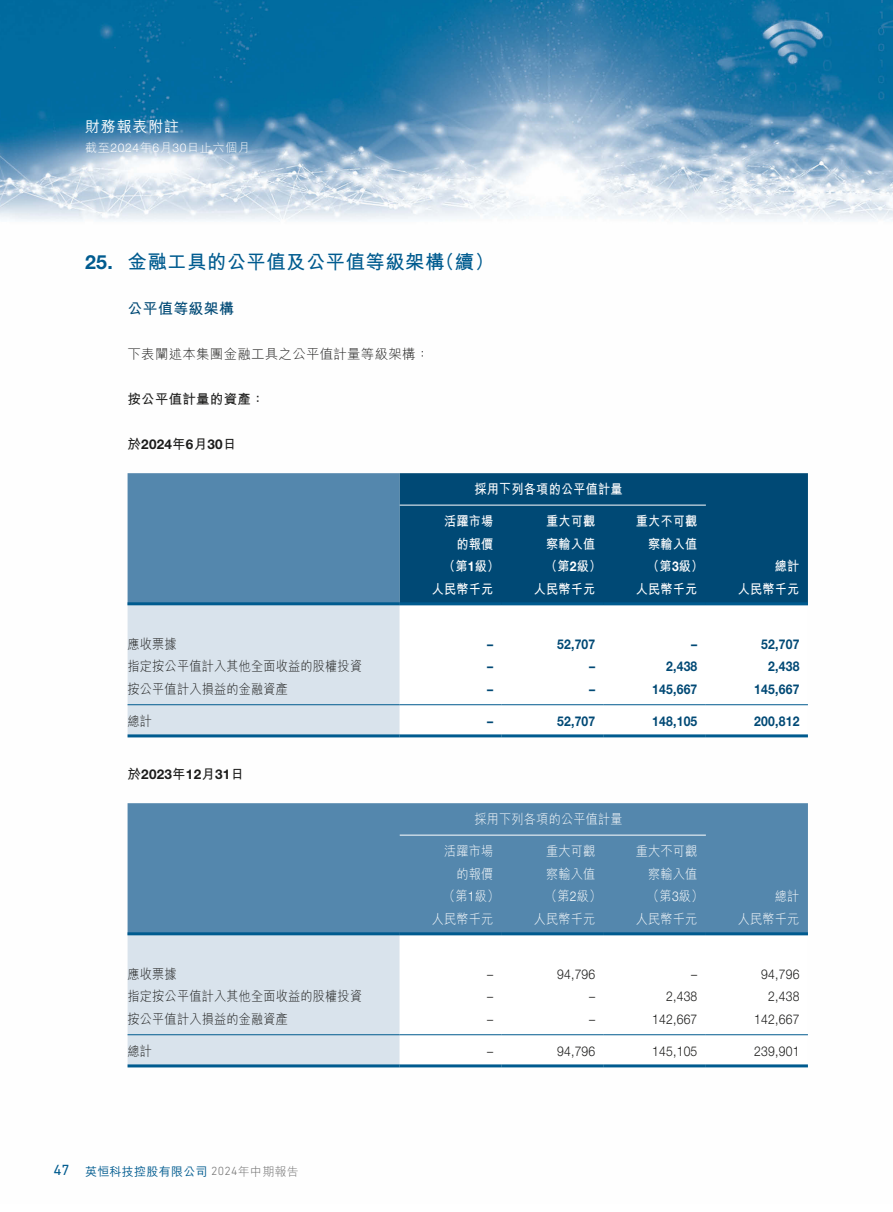
<style>
.page{position:relative;width:893px;height:1212px;background:#fff}
.page>*{position:absolute;margin:0;border:0;box-sizing:border-box;transform-origin:0 0}
.t1{font:700 19.5px "M Hei HK";letter-spacing:.015em;color:#005b8f}
.t2{font:700 19.5px "Helvetica Neue LT Pro";color:#005b8f}
.t3{font:700 15px "M Hei HK";letter-spacing:.015em;color:#004975}
.t4{font:500 15px "M Hei HK";letter-spacing:.055em;color:#fff}
.t5{font:15px "DIN Next LT Pro";color:#005b8f}
.t6{font:300 13.5px "M Hei HK";letter-spacing:.015em;color:#1c1c1b;scale:.9 1}
.t7{font:700 13.5px/22.5px "M Hei HK";letter-spacing:.015em;color:#fff;text-align:center;scale:.9 1}
.t8{font:300 13.5px/22.5px "M Hei HK";letter-spacing:.015em;color:#fff;text-align:center;scale:.9 1}
.t9{font:700 13.5px "Helvetica Neue LT Pro";letter-spacing:.015em;color:#004975;scale:.9 1}
.t10{font:300 13.5px "Helvetica Neue LT Pro";letter-spacing:.015em;color:#1c1c1b;scale:.9 1}
.t11{font:700 13.5px "Helvetica Neue LT Pro";letter-spacing:.015em;color:#1c1c1b}
.t12{font:300 13.5px "M Hei HK";letter-spacing:.015em;color:#1c1c1b}
.t13{font:700 13.5px "M Hei HK";letter-spacing:.015em;color:#1c1c1b}
.t14{font:500 12px "M Hei HK";letter-spacing:.025em;color:#005b8f}
.t15{font:300 12px "M Hei HK";letter-spacing:.055em;color:#fff}
.s1{font-family:"Helvetica Neue LT Pro"}
.s2{font-family:"M Hei HK"}
.s3{font-family:"DIN Next LT Pro";font-weight:300;color:#6f6f6f}
.s4{font-weight:300;color:#6f6f6f}
</style>
<div class="page">
<img style="left:0;top:0;width:893px;height:1068px">
<div style="left:400px;top:473px;width:408px;height:129px;background:#004975"></div>
<svg style="left:128px;top:473px;width:272px;height:261px;background:#95b4cc"></svg>
<svg style="left:400px;top:605px;width:408px;height:129px"></svg>
<hr style="left:400px;top:505px;width:306px;height:1px;background:#fff">
<hr style="left:128px;top:602px;width:272px;height:3px;background:#005b8f">
<hr style="left:400px;top:602px;width:102px;height:3px;background:#005b8f">
<hr style="left:502px;top:602px;width:102px;height:3px;background:#005b8f">
<hr style="left:604px;top:602px;width:102px;height:3px;background:#005b8f">
<hr style="left:706px;top:602px;width:102px;height:3px;background:#005b8f">
<hr style="left:128px;top:704px;width:272px;height:1px;background:#005b8f">
<hr style="left:400px;top:704px;width:102px;height:1px;background:#005b8f">
<hr style="left:502px;top:704px;width:102px;height:1px;background:#005b8f">
<hr style="left:604px;top:704px;width:102px;height:1px;background:#005b8f">
<hr style="left:706px;top:704px;width:102px;height:1px;background:#005b8f">
<hr style="left:128px;top:734px;width:272px;height:3px;background:#005b8f">
<hr style="left:400px;top:734px;width:102px;height:3px;background:#005b8f">
<hr style="left:502px;top:734px;width:102px;height:3px;background:#005b8f">
<hr style="left:604px;top:734px;width:102px;height:3px;background:#005b8f">
<hr style="left:706px;top:734px;width:102px;height:3px;background:#005b8f">
<div style="left:128px;top:803px;width:680px;height:129px;background:#5487ad"></div>
<div style="left:128px;top:935px;width:272px;height:129px;background:#d9e3ec"></div>
<svg style="left:400px;top:935px;width:408px;height:129px"></svg>
<hr style="left:400px;top:835px;width:306px;height:1px;background:#fff">
<hr style="left:128px;top:932px;width:272px;height:3px;background:#005b8f">
<hr style="left:400px;top:932px;width:102px;height:3px;background:#005b8f">
<hr style="left:502px;top:932px;width:102px;height:3px;background:#005b8f">
<hr style="left:604px;top:932px;width:102px;height:3px;background:#005b8f">
<hr style="left:706px;top:932px;width:102px;height:3px;background:#005b8f">
<hr style="left:128px;top:1034px;width:272px;height:1px;background:#005b8f">
<hr style="left:400px;top:1034px;width:102px;height:1px;background:#005b8f">
<hr style="left:502px;top:1034px;width:102px;height:1px;background:#005b8f">
<hr style="left:604px;top:1034px;width:102px;height:1px;background:#005b8f">
<hr style="left:706px;top:1034px;width:102px;height:1px;background:#005b8f">
<hr style="left:128px;top:1064px;width:272px;height:3px;background:#005b8f">
<hr style="left:400px;top:1064px;width:102px;height:3px;background:#005b8f">
<hr style="left:502px;top:1064px;width:102px;height:3px;background:#005b8f">
<hr style="left:604px;top:1064px;width:102px;height:3px;background:#005b8f">
<hr style="left:706px;top:1064px;width:102px;height:3px;background:#005b8f">
<p class="t4" style="left:85px;top:116px;width:96px">財務報表附註</p>
<p class="t15" style="left:85px;top:139px;width:166px">截至<span class="s1">2024</span>年<span class="s1">6</span>月<span class="s1">30</span>日止六個月</p>
<h1 class="t2" style="left:85px;top:250px;width:29px">25.</h1>
<h1 class="t1" style="left:128px;top:248px;width:318px">金融工具的公平值及公平值等級架構</h1>
<h1 class="t1" style="left:435px;top:248px;width:61px">（續(</h1>
<p class="t3" style="left:128px;top:297px;width:108px">公平值等級架構</p>
<p class="t12" style="left:128px;top:344px;width:303px">下表闡述本集團金融工具之公平值計量等級架構：</p>
<p class="t13" style="left:128px;top:389px;width:139px">按公平值計量的資產：</p>
<p class="t11" style="left:128px;top:436px;width:110px"><span class="s2">於</span>2024<span class="s2">年月</span>6 30<span class="s2">日</span></p>
<p class="t7" style="left:474px;top:477px;width:166px">採用下列各項的公平值計量</p>
<p class="t7" style="left:443px;top:509px;width:64px">活躍市場的報價<br>（第級<span class="s1">1</span> (</p>
<p class="t7" style="left:545px;top:509px;width:64px;text-align:left">重大可觀察輸入值（第級<span class="s1">2</span> (</p>
<p class="t7" style="left:636px;top:509px;width:70px;text-align:right">重大不可觀察輸入值</p>
<p class="t7" style="left:647px;top:554px;width:64px">（第級<span class="s1">3</span> ）</p>
<p class="t7" style="left:775px;top:554px;width:29px">總計</p>
<p class="t7" style="left:432px;top:577px;width:70px">人民幣千元</p>
<p class="t7" style="left:534px;top:577px;width:70px">人民幣千元</p>
<p class="t7" style="left:636px;top:577px;width:70px">人民幣千元</p>
<p class="t7" style="left:738px;top:577px;width:70px">人民幣千元</p>
<p class="t6" style="left:128px;top:634px;width:56px">應收票據</p>
<p class="t9" style="left:487px;top:635px;width:8px">–</p>
<p class="t9" style="left:557px;top:635px;width:44px">52,707</p>
<p class="t9" style="left:691px;top:635px;width:8px">–</p>
<p class="t9" style="left:761px;top:635px;width:44px">52,707</p>
<p class="t6" style="left:128px;top:657px;width:262px">指定按公平值計入其他全面收益的股權投資</p>
<p class="t9" style="left:487px;top:658px;width:8px">–</p>
<p class="t9" style="left:589px;top:658px;width:8px">–</p>
<p class="t9" style="left:666px;top:658px;width:36px">2,438</p>
<p class="t9" style="left:768px;top:658px;width:36px">2,438</p>
<p class="t6" style="left:128px;top:679px;width:180px">按公平值計入損益的金融資產</p>
<p class="t9" style="left:487px;top:680px;width:8px">–</p>
<p class="t9" style="left:589px;top:680px;width:8px">–</p>
<p class="t9" style="left:652px;top:680px;width:52px">145,667</p>
<p class="t9" style="left:754px;top:680px;width:52px">145,667</p>
<p class="t6" style="left:128px;top:711px;width:29px">總計</p>
<p class="t9" style="left:487px;top:713px;width:8px">–</p>
<p class="t9" style="left:557px;top:713px;width:44px">52,707</p>
<p class="t9" style="left:652px;top:713px;width:52px">148,105</p>
<p class="t9" style="left:754px;top:713px;width:52px">200,812</p>
<p class="t11" style="left:128px;top:766px;width:118px"><span class="s2">於</span>2023<span class="s2">年</span>12<span class="s2">月</span>31<span class="s2">日</span></p>
<p class="t8" style="left:474px;top:807px;width:166px">採用下列各項的公平值計量</p>
<p class="t8" style="left:443px;top:840px;width:64px">活躍市場的報價<br>（第級<span class="s1">1</span> (</p>
<p class="t8" style="left:545px;top:840px;width:64px;text-align:left">重大可觀察輸入值（第級<span class="s1">2</span> (</p>
<p class="t8" style="left:636px;top:840px;width:70px;text-align:right">重大不可觀察輸入值</p>
<p class="t8" style="left:647px;top:885px;width:64px">（第級<span class="s1">3</span> ）</p>
<p class="t8" style="left:775px;top:885px;width:29px">總計</p>
<p class="t8" style="left:432px;top:907px;width:70px">人民幣千元</p>
<p class="t8" style="left:534px;top:907px;width:70px">人民幣千元</p>
<p class="t8" style="left:636px;top:907px;width:70px">人民幣千元</p>
<p class="t8" style="left:738px;top:907px;width:70px">人民幣千元</p>
<p class="t6" style="left:128px;top:964px;width:56px">應收票據</p>
<p class="t10" style="left:487px;top:965px;width:8px">–</p>
<p class="t10" style="left:557px;top:965px;width:44px">94,796</p>
<p class="t10" style="left:691px;top:965px;width:8px">–</p>
<p class="t10" style="left:761px;top:965px;width:44px">94,796</p>
<p class="t6" style="left:128px;top:987px;width:262px">指定按公平值計入其他全面收益的股權投資</p>
<p class="t10" style="left:487px;top:988px;width:8px">–</p>
<p class="t10" style="left:589px;top:988px;width:8px">–</p>
<p class="t10" style="left:666px;top:988px;width:36px">2,438</p>
<p class="t10" style="left:768px;top:988px;width:36px">2,438</p>
<p class="t6" style="left:128px;top:1009px;width:180px">按公平值計入損益的金融資產</p>
<p class="t10" style="left:487px;top:1010px;width:8px">–</p>
<p class="t10" style="left:589px;top:1010px;width:8px">–</p>
<p class="t10" style="left:652px;top:1010px;width:52px">142,667</p>
<p class="t10" style="left:754px;top:1010px;width:52px">142,667</p>
<p class="t6" style="left:128px;top:1041px;width:29px">總計</p>
<p class="t10" style="left:487px;top:1043px;width:8px">–</p>
<p class="t10" style="left:557px;top:1043px;width:44px">94,796</p>
<p class="t10" style="left:652px;top:1043px;width:52px">145,105</p>
<p class="t10" style="left:754px;top:1043px;width:52px">239,901</p>
<p class="t5" style="left:54px;top:1161px;width:18px">47</p>
<p class="t14" style="left:85px;top:1163px;width:215px">英恒科技控股有限公司 <span class="s3">2024</span><span class="s4">年中期報告</span></p>
</div>
